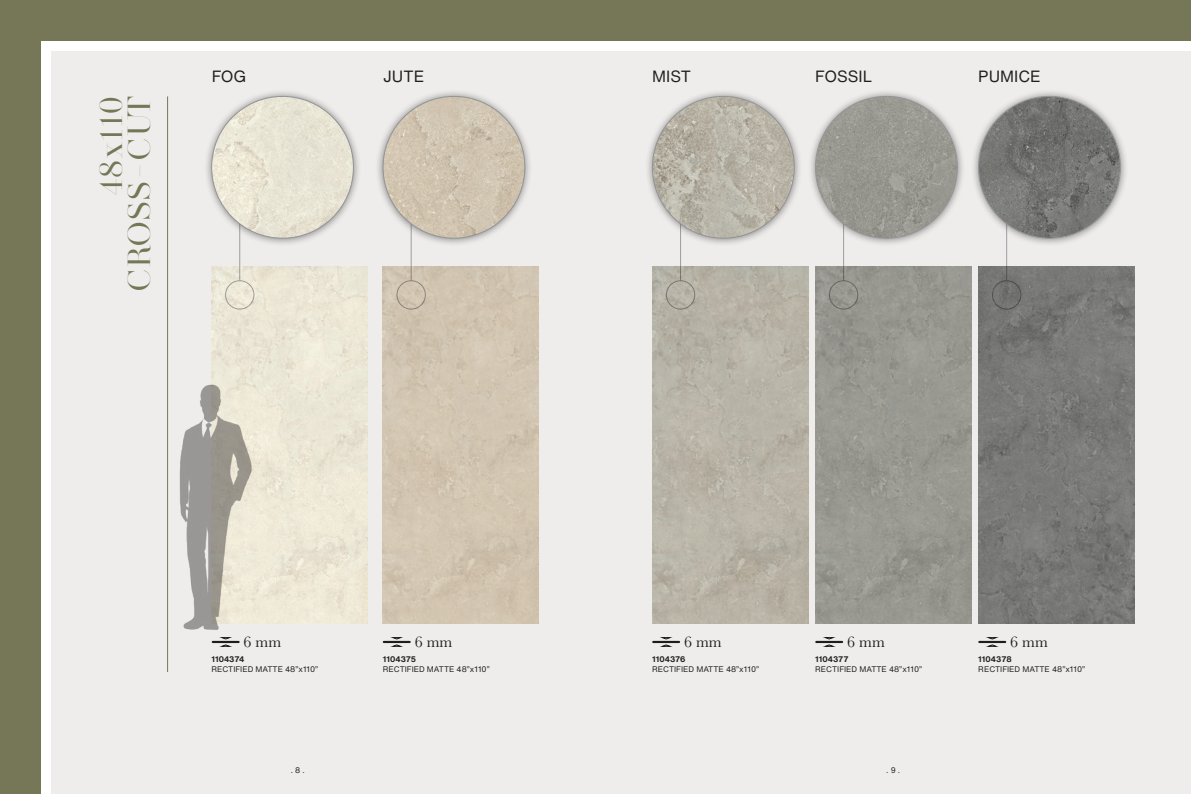
<style>
.page{position:relative;width:1191px;height:794px;background:#fff}
.page>*{position:absolute;margin:0;border:0;box-sizing:border-box;transform-origin:0 0}
.INTRO_colour_name{font:32px "MADESAONARA2";color:#757756}
.t1{font:16px "Helvetica Now Text";color:#231f20}
.t2{font:16px "Baskerville";color:#231f20}
.t3{font:8px/9.6px "Helvetica Now Text";color:#231f20}
.s1{font-weight:700}
</style>
<div class="page">
<div style="left:51px;top:51px;width:1140px;height:743px;background:#efedec"></div>
<div style="left:0;top:0;width:40px;height:794px;background:#757756"></div>
<div style="left:0;top:0;width:1191px;height:40px;background:#757756"></div>
<img style="left:652px;top:266px;width:156px;height:358px">
<img style="left:383px;top:266px;width:156px;height:358px">
<img style="left:978px;top:266px;width:156px;height:358px">
<img style="left:211px;top:266px;width:156px;height:358px">
<img style="left:815px;top:266px;width:156px;height:358px">
<img style="left:168px;top:378px;width:87px;height:259px">
<div style="left:225px;top:280px;width:29px;height:29px;border:1px solid #a8a9ad;border-radius:50%"></div>
<hr style="left:239px;top:213px;width:1px;height:68px;background:#a8a9ad">
<div style="left:397px;top:280px;width:28px;height:29px;border:1px solid #a8a9ad;border-radius:50%"></div>
<hr style="left:411px;top:213px;width:1px;height:68px;background:#a8a9ad">
<hr style="left:212px;top:641px;width:28px;height:2px;background:#231f20">
<svg style="left:216px;top:636px;width:19px;height:11px"></svg>
<hr style="left:383px;top:641px;width:28px;height:2px;background:#231f20">
<svg style="left:387px;top:637px;width:19px;height:10px"></svg>
<hr style="left:652px;top:641px;width:28px;height:2px;background:#231f20">
<svg style="left:657px;top:637px;width:18px;height:10px"></svg>
<hr style="left:978px;top:641px;width:28px;height:2px;background:#231f20">
<svg style="left:983px;top:637px;width:18px;height:10px"></svg>
<hr style="left:167px;top:96px;width:1px;height:576px;background:#757756">
<div style="left:375px;top:88px;width:158px;height:158px;background:#231f20;opacity:.5"></div>
<img style="left:383px;top:96px;width:142px;height:142px;border-radius:71px">
<hr style="left:815px;top:641px;width:28px;height:2px;background:#231f20">
<svg style="left:820px;top:637px;width:18px;height:10px"></svg>
<div style="left:829px;top:280px;width:29px;height:29px;border:1px solid #a8a9ad;border-radius:50%"></div>
<hr style="left:843px;top:213px;width:1px;height:68px;background:#a8a9ad">
<div style="left:807px;top:88px;width:158px;height:158px;background:#231f20;opacity:.5"></div>
<img style="left:815px;top:96px;width:142px;height:142px;border-radius:71px">
<div style="left:992px;top:280px;width:29px;height:29px;border:1px solid #a8a9ad;border-radius:50%"></div>
<hr style="left:1006px;top:213px;width:1px;height:68px;background:#a8a9ad">
<div style="left:970px;top:88px;width:158px;height:158px;background:#231f20;opacity:.5"></div>
<img style="left:978px;top:96px;width:142px;height:142px;border-radius:71px">
<div style="left:204px;top:88px;width:157px;height:158px;background:#231f20;opacity:.5"></div>
<img style="left:212px;top:96px;width:141px;height:142px;border-radius:71px">
<div style="left:666px;top:280px;width:29px;height:29px;border:1px solid #a8a9ad;border-radius:50%"></div>
<hr style="left:680px;top:213px;width:1px;height:68px;background:#a8a9ad">
<div style="left:644px;top:88px;width:158px;height:158px;background:#231f20;opacity:.5"></div>
<img style="left:652px;top:96px;width:142px;height:142px;border-radius:71px">
<p class="INTRO_colour_name" style="left:93px;top:195px;width:99px;rotate:-90deg">48x110</p>
<p class="INTRO_colour_name" style="left:120px;top:289px;width:193px;rotate:-90deg">CROSS-CUT</p>
<p class="t1" style="left:212px;top:64px;width:36px">FOG</p>
<p class="t1" style="left:383px;top:64px;width:43px">JUTE</p>
<p class="t1" style="left:652px;top:64px;width:40px">MIST</p>
<p class="t1" style="left:978px;top:64px;width:64px">PUMICE</p>
<p class="t1" style="left:815px;top:64px;width:58px">FOSSIL</p>
<h2 class="t2" style="left:244px;top:631px;width:39px">6 mm</h2>
<h2 class="t2" style="left:415px;top:631px;width:39px">6 mm</h2>
<h2 class="t2" style="left:684px;top:631px;width:39px">6 mm</h2>
<h2 class="t2" style="left:1010px;top:631px;width:39px">6 mm</h2>
<p class="t3" style="left:815px;top:654px;width:108px"><span class="s1">1104377<br></span>RECTIFIED MATTE 48”x110”</p>
<h2 class="t2" style="left:847px;top:631px;width:39px">6 mm</h2>
<p class="t3" style="left:211px;top:654px;width:108px"><span class="s1">1104374<br></span>RECTIFIED MATTE 48”x110”</p>
<p class="t3" style="left:978px;top:654px;width:108px"><span class="s1">1104378<br></span>RECTIFIED MATTE 48”x110”</p>
<p class="t3" style="left:383px;top:654px;width:108px"><span class="s1">1104375<br></span>RECTIFIED MATTE 48”x110”</p>
<p class="t3" style="left:652px;top:654px;width:108px"><span class="s1">1104376<br></span>RECTIFIED MATTE 48”x110”</p>
<p class="t3" style="left:291px;top:764px;width:15px">. 8 .</p>
<p class="t3" style="left:886px;top:764px;width:15px">. 9 .</p>
</div>
